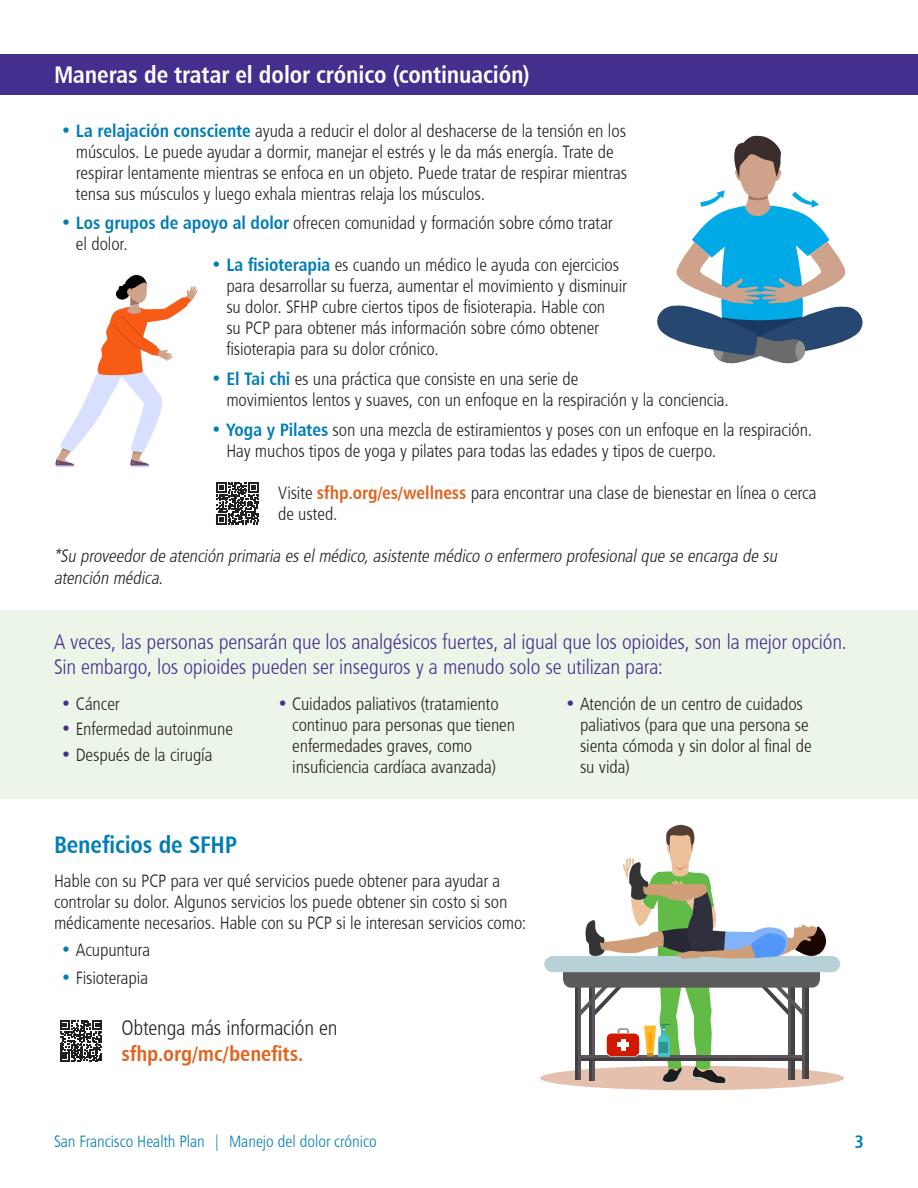
<style>
.page{position:relative;width:918px;height:1188px;background:#fff}
.page>*{position:absolute;margin:0;border:0;box-sizing:border-box;transform-origin:0 0}
.Header_bars{font:24px "Humanist 777 BT Bold Condensed B";letter-spacing:-.005em;color:#fff}
._14pt_body{font:24px "Humanist 777 BT Bold Condensed B";letter-spacing:-.005em;color:#007db5}
.Body{font:21px/25.2px "Humanist 777 BT Light Condensed B";letter-spacing:-.005em;color:#442f8f}
.Body-2{font:21px/25.2px "Humanist 777 BT Light Condensed B";letter-spacing:-.005em;color:#231f20}
.Bullets{font:18px/21px "Humanist 777 BT Light Condensed B";letter-spacing:-.005em;color:#231f20}
._14pt_body-2{font:18px/20.7px "Humanist 777 BT Light Condensed B";letter-spacing:-.005em;color:#231f20}
.Body-3{font:italic 18px/21.6px "Humanist 777 BT Light Condensed B";color:#231f20}
.Body-4{font:18px/21.6px "Humanist 777 BT Light Condensed B";letter-spacing:-.005em;color:#231f20}
.t1{font:18px "Humanist 777 BT Bold Condensed B";color:#007db5}
.t2{font:16.5px "Humanist 777 BT Light Condensed B";color:#007db5}
.s1{font-family:"Humanist 777 BT Bold Condensed B";color:#007db5}
.s2{font-family:"Humanist 777 BT Bold Condensed B";color:#e1631e}
.s3{font-family:"Humanist 777 BT Bold Condensed B";color:#442f8f}
</style>
<div class="page">
<div style="left:0;top:610px;width:918px;height:189px;background:#ecf6e8"></div>
<div style="left:0;top:54px;width:918px;height:40px;background:#442f8f"></div>
<svg style="left:216px;top:482px;width:43px;height:43px"></svg>
<svg style="left:60px;top:1020px;width:42px;height:42px"></svg>
<svg style="left:55px;top:275px;width:143px;height:192px"></svg>
<div style="left:540px;top:1066px;width:304px;height:24px;background:#e4c0ad;border-radius:50%"></div>
<svg style="left:544px;top:824px;width:296px;height:261px"></svg>
<hr style="left:649px;top:1033px;width:3px;height:17px;background:#f9a106">
<svg style="left:657px;top:136px;width:206px;height:228px"></svg>
<p class="Header_bars" style="left:54px;top:60px;width:477px">Maneras de tratar el dolor crónico (continuación)</p>
<p class="Bullets" style="left:76px;top:120px;width:553px;text-indent:-15px"><span class="s1">• La relajación consciente</span> ayuda a reducir el dolor al deshacerse de la tensión en los músculos. Le puede ayudar a dormir, manejar el estrés y le da más energía. Trate de respirar lentamente mientras se enfoca en un objeto. Puede tratar de respirar mientras tensa sus músculos y luego exhala mientras relaja los músculos.</p>
<p class="Bullets" style="left:76px;top:212px;width:538px;text-indent:-15px"><span class="s1">• Los grupos de apoyo al dolor</span> ofrecen comunidad y formación sobre cómo tratar el dolor.</p>
<p class="Bullets" style="left:226px;top:254px;width:402px;text-indent:-15px"><span class="s1">• La fisioterapia</span> es cuando un médico le ayuda con ejercicios para desarrollar su fuerza, aumentar el movimiento y disminuir su dolor. SFHP cubre ciertos tipos de fisioterapia. Hable con<br>su PCP para obtener más información sobre cómo obtener fisioterapia para su dolor crónico.</p>
<p class="Bullets" style="left:226px;top:368px;width:504px;text-indent:-15px"><span class="s1">• El Tai chi</span> es una práctica que consiste en una serie de<br>movimientos lentos y suaves, con un enfoque en la respiración y la conciencia.</p>
<p class="Bullets" style="left:226px;top:419px;width:587px;text-indent:-15px"><span class="s1">• Yoga y Pilates</span> son una mezcla de estiramientos y poses con un enfoque en la respiración.<br>Hay muchos tipos de yoga y pilates para todas las edades y tipos de cuerpo.</p>
<p class="Body-4" style="left:278px;top:481px;width:540px">Visite <span class="s2">sfhp.org/es/wellness</span> para encontrar una clase de bienestar en línea o cerca de usted.</p>
<p class="Body-3" style="left:54px;top:545px;width:728px">*Su proveedorde atención primaria eselmédico,asistente médico o enfermero profesionalque se encarga de su atención médica.</p>
<p class="Body" style="left:54px;top:628px;width:794px">A veces, las personas pensarán que los analgésicos fuertes, al igual que los opioides, son la mejor opción.<br>Sin embargo, los opioides pueden ser inseguros y a menudo solo se utilizan para:</p>
<p class="Bullets" style="left:61px;top:693px;width:60px"><span class="s3">•</span> Cáncer</p>
<p class="Bullets" style="left:61px;top:718px;width:174px"><span class="s3">•</span> Enfermedad autoinmune</p>
<p class="Bullets" style="left:61px;top:744px;width:153px"><span class="s3">•</span> Después de la cirugía</p>
<p class="Bullets" style="left:292px;top:693px;width:224px;text-indent:-15px"><span class="s3">•</span> Cuidados paliativos (tratamiento continuo para personas que tienen enfermedades graves, como insuficiencia cardíaca avanzada)</p>
<p class="Bullets" style="left:580px;top:693px;width:233px;text-indent:-15px"><span class="s3">•</span> Atención de un centro de cuidados paliativos (para que una persona se sienta cómoda y sin dolor al final de su vida)</p>
<p class="_14pt_body" style="left:54px;top:830px;width:185px">Beneficios de SFHP</p>
<p class="_14pt_body-2" style="left:54px;top:870px;width:474px">Hable con su PCP para ver qué servicios puede obtener para ayudar a controlar su dolor. Algunos servicios los puede obtener sin costo si son médicamente necesarios. Hable con su PCP si le interesan servicios como:</p>
<p class="Bullets" style="left:61px;top:939px;width:91px"><span class="s1">•</span> Acupuntura</p>
<p class="Bullets" style="left:61px;top:967px;width:89px"><span class="s1">•</span> Fisioterapia</p>
<p class="Body-2" style="left:122px;top:1015px;width:218px">Obtenga más información en <span class="s2">sfhp.org/mc/benefits.</span></p>
<p class="t2" style="left:54px;top:1131px;width:324px">San Francisco Health Plan | Manejo del dolor crónico</p>
<p class="t1" style="left:855px;top:1130px;width:11px">3</p>
</div>
